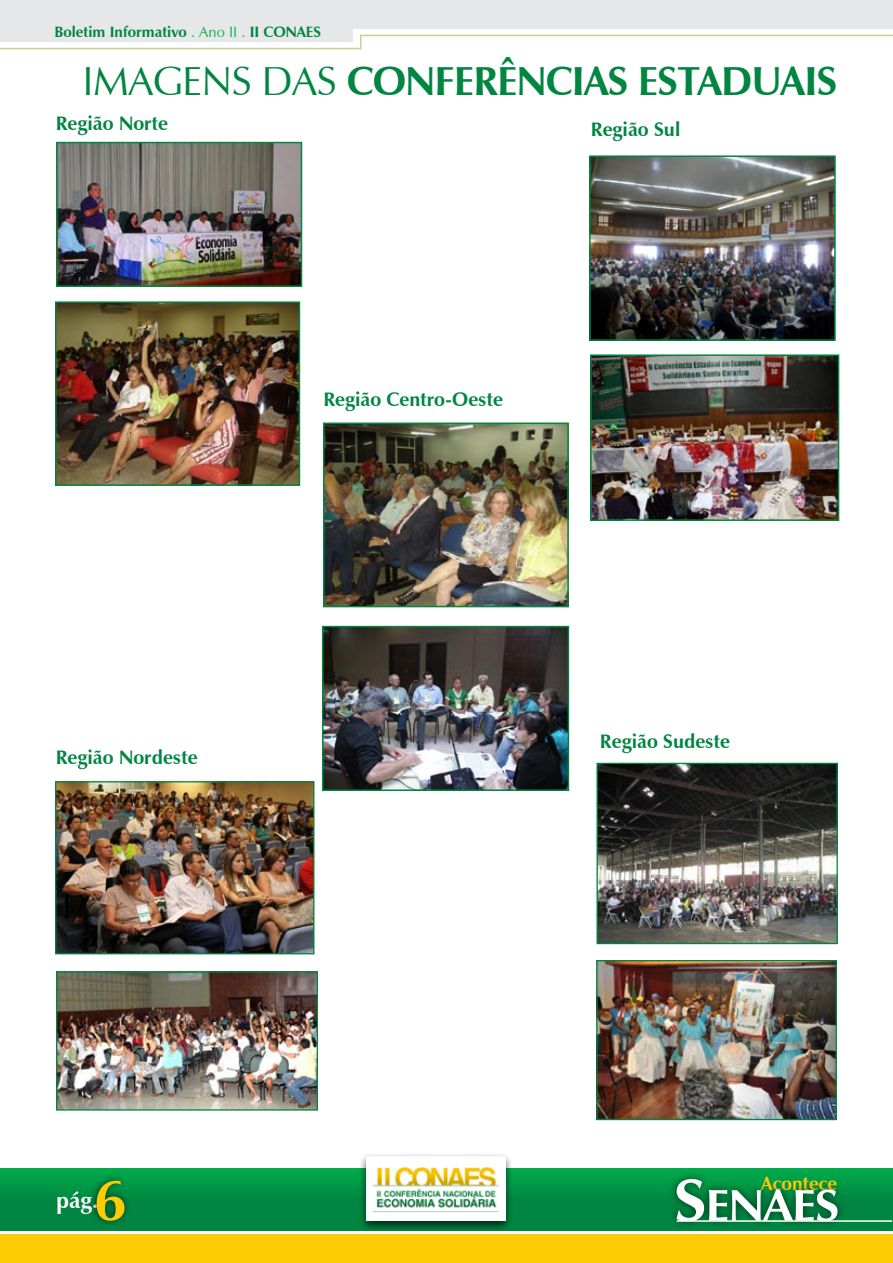
<style>
.page{position:relative;width:893px;height:1263px;background:#fff}
.page>*{position:absolute;margin:0;border:0;box-sizing:border-box;transform-origin:0 0}
.t1{font:700 58.5px "Zapf Humanist 601 BT";color:#ffcb05}
.t2{font:700 40.5px "Zapf Humanist 601 BT";letter-spacing:-.02em;color:#008641}
.t3{font:700 22.5px "Zapf Humanist 601 BT";color:#fff}
.t4{font:700 19.5px "Zapf Humanist 601 BT";color:#008641}
.t5{font:700 18.9px "Zapf Humanist 601 BT";color:#ffcb05}
.t6{font:700 15px "Zapf Humanist 601 BT";color:#008641}
.s1{font-weight:400;color:#0db14b}
.s2{font-weight:400}
</style>
<div class="page">
<div style="left:0;top:0;width:353px;height:42px;background:#e6e7e8"></div>
<div style="left:345px;top:0;width:548px;height:28px;background:#e6e7e8"></div>
<div style="left:0;top:1234px;width:893px;height:29px;background:#ffcb05"></div>
<div style="left:0;top:1169px;width:893px;height:62px;background:linear-gradient(to bottom,#00a248,#007e3f)"></div>
<div style="left:668px;top:1171px;width:184px;height:64px;background:#000;opacity:.6"></div>
<svg style="left:676px;top:1179px;width:161px;height:42px"></svg>
<hr style="left:677px;top:1220px;width:215px;height:2px;background:#fff">
<div style="left:88px;top:1172px;width:149px;height:91px;background:#000;opacity:.6"></div>
<svg style="left:0;top:34px;width:893px;height:16px"></svg>
<div style="left:358px;top:1152px;width:162px;height:87px;background:#000;opacity:.75"></div>
<img style="left:366px;top:1156px;width:139px;height:64px">
<img style="left:59px;top:145px;width:240px;height:139px">
<div style="left:56px;top:142px;width:246px;height:145px;border:2px solid #008641"></div>
<img style="left:58px;top:304px;width:239px;height:179px">
<div style="left:55px;top:301px;width:245px;height:185px;border:2px solid #008641"></div>
<img style="left:57px;top:783px;width:255px;height:169px">
<div style="left:55px;top:781px;width:259px;height:173px;border:1px solid #008641"></div>
<img style="left:58px;top:973px;width:258px;height:135px">
<div style="left:56px;top:971px;width:262px;height:139px;border:1px solid #008641"></div>
<img style="left:326px;top:425px;width:240px;height:179px">
<div style="left:323px;top:422px;width:246px;height:185px;border:2px solid #008641"></div>
<img style="left:325px;top:629px;width:241px;height:159px">
<div style="left:322px;top:626px;width:247px;height:165px;border:2px solid #008641"></div>
<img style="left:598px;top:962px;width:237px;height:156px">
<div style="left:596px;top:960px;width:241px;height:160px;border:1px solid #008641"></div>
<img style="left:598px;top:765px;width:238px;height:177px">
<div style="left:596px;top:763px;width:242px;height:181px;border:1px solid #008641"></div>
<img style="left:592px;top:158px;width:241px;height:180px">
<div style="left:589px;top:155px;width:247px;height:186px;border:2px solid #008641"></div>
<img style="left:593px;top:357px;width:243px;height:161px">
<div style="left:590px;top:354px;width:249px;height:167px;border:2px solid #008641"></div>
<p class="t6" style="left:55px;top:23px;width:268px">Boletim Informativo <span class="s1">. Ano II .</span> II CONAES</p>
<h2 class="t2" style="left:83px;top:56px;width:756px"><span class="s2">IMAGENS DAS</span> CONFERÊNCIAS ESTADUAIS</h2>
<p class="t4" style="left:56px;top:112px;width:114px">Região Norte</p>
<p class="t4" style="left:591px;top:117px;width:91px">Região Sul</p>
<p class="t4" style="left:323px;top:387px;width:181px">Região Centro-Oeste</p>
<p class="t4" style="left:56px;top:746px;width:143px">Região Nordeste</p>
<p class="t4" style="left:600px;top:730px;width:132px">Região Sudeste</p>
<p class="t3" style="left:56px;top:1187px;width:44px">pág.</p>
<h1 class="t1" style="left:94px;top:1163px;width:34px">6</h1>
<p class="t5" style="left:761px;top:1172px;width:78px">Acontece</p>
</div>
